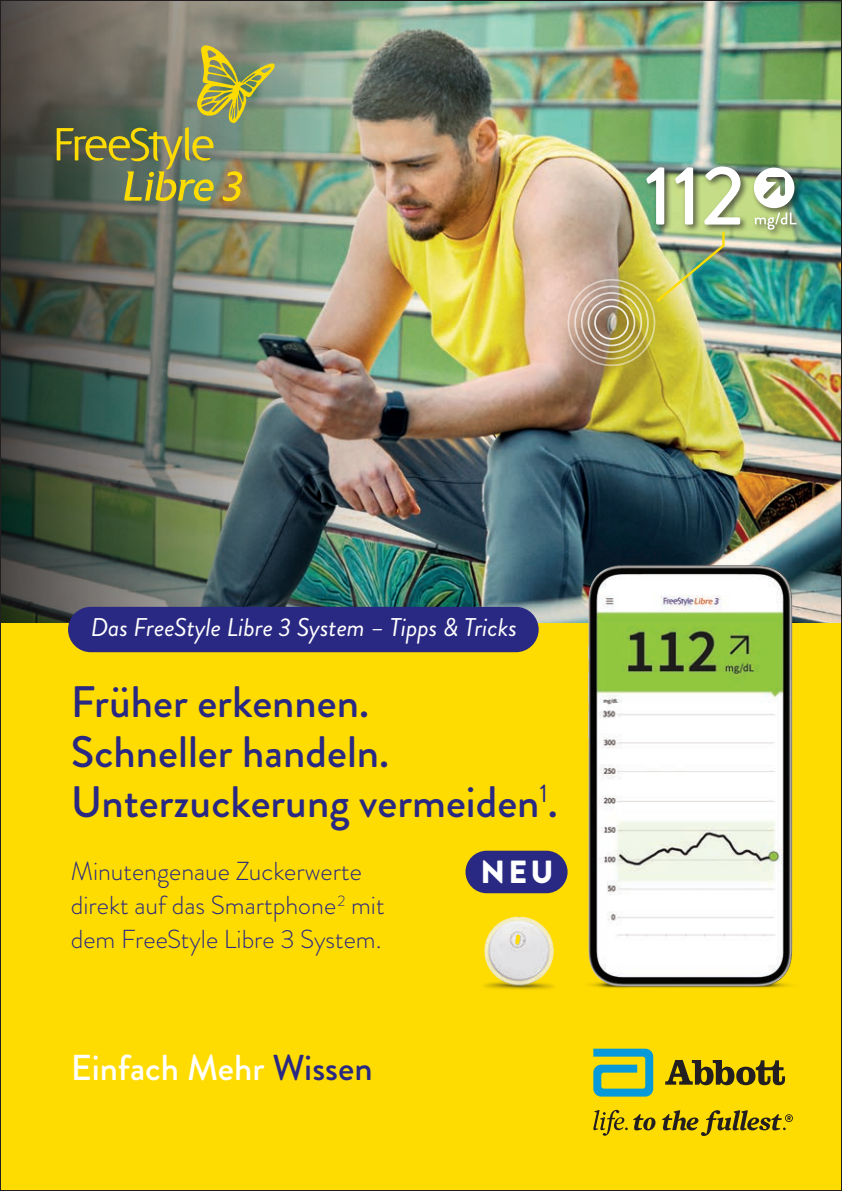
<style>
.page{position:relative;width:842px;height:1191px;background:#fff}
.page>*{position:absolute;margin:0;border:0;box-sizing:border-box;transform-origin:0 0}
.t1{font:500 44px/50px "Brandon Grotesque";color:#292882}
.t2{font:500 36px "Brandon Grotesque";color:#fff}
.t3{font:900 32px "Brandon Grotesque";color:#fff}
.t4{font:300 26px/34px "Brandon Grotesque";color:#292882}
.t5{font:italic 25.6px "Brandon Grotesque";letter-spacing:-.005em;color:#fff}
.s1{color:#292882}
</style>
<div class="page">
<img style="left:462px;top:2px;width:378px;height:622px">
<img style="left:2px;top:2px;width:460px;height:622px">
<div style="left:0;top:624px;width:842px;height:567px;background:#ffdc01"></div>
<svg style="left:593px;top:1048px;width:60px;height:48px"></svg>
<svg style="left:665px;top:1060px;width:120px;height:25px"></svg>
<svg style="left:593px;top:1109px;width:62px;height:26px"></svg>
<svg style="left:662px;top:1110px;width:131px;height:26px"></svg>
<svg style="left:57px;top:45px;width:221px;height:156px;background:#7d8259"></svg>
<div style="left:644px;top:163px;width:161px;height:76px;background:#231f20;opacity:.5"></div>
<div style="left:752px;top:166px;width:50px;height:50px;background:#231f20;opacity:.25"></div>
<div style="left:645px;top:165px;width:103px;height:67px;background:#231f20;opacity:.25"></div>
<svg style="left:646px;top:167px;width:94px;height:57px"></svg>
<div style="left:753px;top:211px;width:51px;height:26px;background:#231f20;opacity:.25"></div>
<svg style="left:754px;top:168px;width:42px;height:62px"></svg>
<div style="left:68px;top:607px;width:471px;height:45px;background:#292882;border-radius:23px"></div>
<img style="left:578px;top:549px;width:224px;height:439px">
<img style="left:484px;top:916px;width:70px;height:74px">
<div style="left:465px;top:850px;width:102px;height:43px;background:#292882;border-radius:21px"></div>
<img style="left:567px;top:230px;width:159px;height:136px">
<p class="t5" style="left:91px;top:610px;width:428px">Das FreeStyle Libre 3 System – Tipps &amp; Tricks</p>
<h1 class="t1" style="left:71px;top:677px;width:489px">Früher erkennen.<br>Schneller handeln.<br>Unterzuckerung vermeiden<sup>1</sup>.</h1>
<p class="t4" style="left:71px;top:854px;width:315px">Minutengenaue Zuckerwerte direkt auf das Smartphone<sup>2</sup> mit dem FreeStyle Libre 3 System.</p>
<p class="t3" style="left:480px;top:849px;width:74px">NEU</p>
<h2 class="t2" style="left:71px;top:1042px;width:303px">Einfach Mehr <span class="s1">Wissen</span></h2>
</div>
